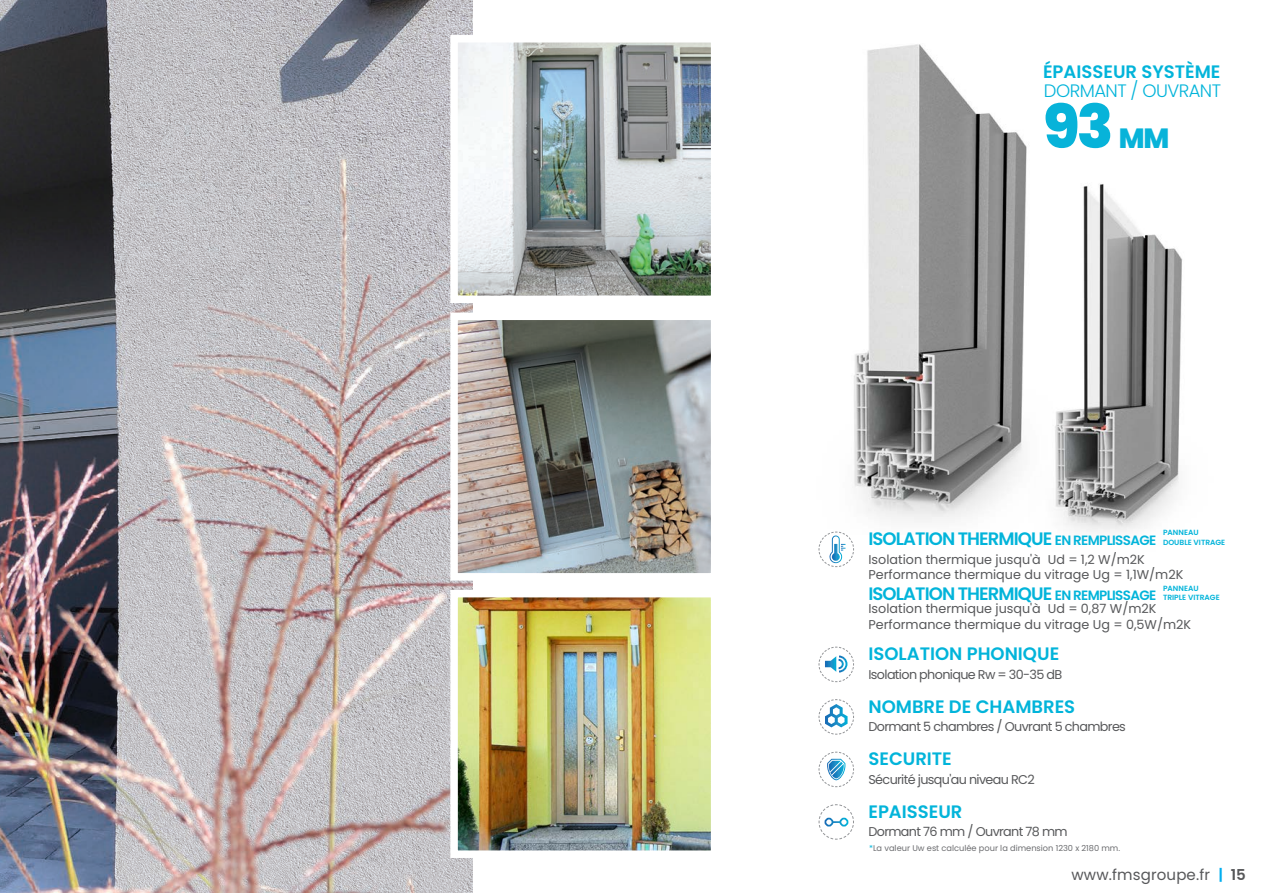
<style>
.page{position:relative;width:1263px;height:893px;background:#fff}
.page>*{position:absolute;margin:0;border:0;box-sizing:border-box;transform-origin:0 0}
.t1{font:800 60.3px "Poppins";color:#07b3d9}
.t2{font:600 18px "Poppins";color:#02b4da}
.t3{font:600 18px "Poppins";letter-spacing:-.05em;color:#02b4da}
.t4{font:300 18px "Poppins";letter-spacing:-.03em;color:#02b4da}
.t5{font:15px "Poppins";letter-spacing:.01em;color:#57585a}
.t6{font:12.75px "Poppins";color:#57585a}
.t7{font:12.75px "Poppins";letter-spacing:-.05em;color:#57585a}
.t8{font:8.25px "Poppins";color:#6c6d70}
.t9{font:600 7.5px "Poppins";color:#02b4da}
.s1{font-size:27.75px}
.s2{font-size:13.5px}
.s3{color:#02b4da}
.s4{font-weight:600;color:#00aeef}
.s5{font-weight:600}
</style>
<div class="page">
<img style="left:0;top:0;width:472px;height:893px">
<img style="left:854px;top:44px;width:173px;height:478px">
<img style="left:447px;top:31px;width:264px;height:276px">
<img style="left:447px;top:309px;width:264px;height:275px">
<img style="left:447px;top:586px;width:264px;height:276px">
<img style="left:1019px;top:171px;width:163px;height:361px">
<svg style="left:818px;top:751px;width:36px;height:36px"></svg>
<svg style="left:818px;top:804px;width:36px;height:36px"></svg>
<div style="left:824px;top:818px;width:9px;height:8px;border:2px solid #fff;border-radius:50%"></div>
<div style="left:839px;top:818px;width:9px;height:8px;border:2px solid #fff;border-radius:50%"></div>
<svg style="left:818px;top:699px;width:36px;height:36px"></svg>
<svg style="left:818px;top:646px;width:36px;height:36px"></svg>
<svg style="left:818px;top:531px;width:36px;height:36px"></svg>
<p class="t2" style="left:1043px;top:62px;width:179px">ÉPAISSEUR SYSTÈME</p>
<p class="t4" style="left:1044px;top:81px;width:179px">DORMANT / OUVRANT</p>
<p class="t1" style="left:1043px;top:92px;width:128px">93 <span class="s1">MM</span></p>
<p class="t9" style="left:1163px;top:528px;width:37px">PANNEAU</p>
<p class="t3" style="left:868px;top:528px;width:289px">ISOLATION THERMIQUE <span class="s2">EN REMPLISSAGE</span></p>
<p class="t3" style="left:868px;top:583px;width:289px">ISOLATION THERMIQUE <span class="s2">EN REMPLISSAGE</span></p>
<p class="t9" style="left:1163px;top:538px;width:64px">DOUBLE VITRAGE</p>
<p class="t6" style="left:868px;top:552px;width:278px">Isolation thermique jusqu'à Ud = 1,2 W/m2K</p>
<p class="t6" style="left:868px;top:567px;width:316px">Performance thermique du vitrage Ug = 1,1W/m2K</p>
<p class="t6" style="left:868px;top:601px;width:290px">Isolation thermique jusqu'à Ud = 0,87 W/m2K</p>
<p class="t6" style="left:868px;top:617px;width:324px">Performance thermique du vitrage Ug = 0,5W/m2K</p>
<p class="t9" style="left:1163px;top:584px;width:37px">PANNEAU</p>
<p class="t9" style="left:1163px;top:593px;width:58px">TRIPLE VITRAGE</p>
<p class="t2" style="left:868px;top:643px;width:192px">ISOLATION PHONIQUE</p>
<p class="t7" style="left:868px;top:667px;width:195px">Isolation phonique Rw = 30-35 dB</p>
<p class="t2" style="left:868px;top:696px;width:208px">NOMBRE DE CHAMBRES</p>
<p class="t7" style="left:868px;top:719px;width:259px">Dormant 5 chambres / Ouvrant 5 chambres</p>
<p class="t2" style="left:868px;top:748px;width:85px">SECURITE</p>
<p class="t7" style="left:868px;top:772px;width:168px">Sécurité jusqu'au niveau RC2</p>
<p class="t7" style="left:868px;top:824px;width:201px">Dormant 76 mm / Ouvrant 78 mm</p>
<p class="t2" style="left:868px;top:801px;width:95px">EPAISSEUR</p>
<p class="t8" style="left:869px;top:843px;width:253px"><span class="s3">*</span>La valeur Uw est calculée pour la dimension 1230 x 2180 mm.</p>
<p class="t5" style="left:1071px;top:866px;width:176px">www.fmsgroupe.fr <span class="s4">|</span> <span class="s5">15</span></p>
</div>
